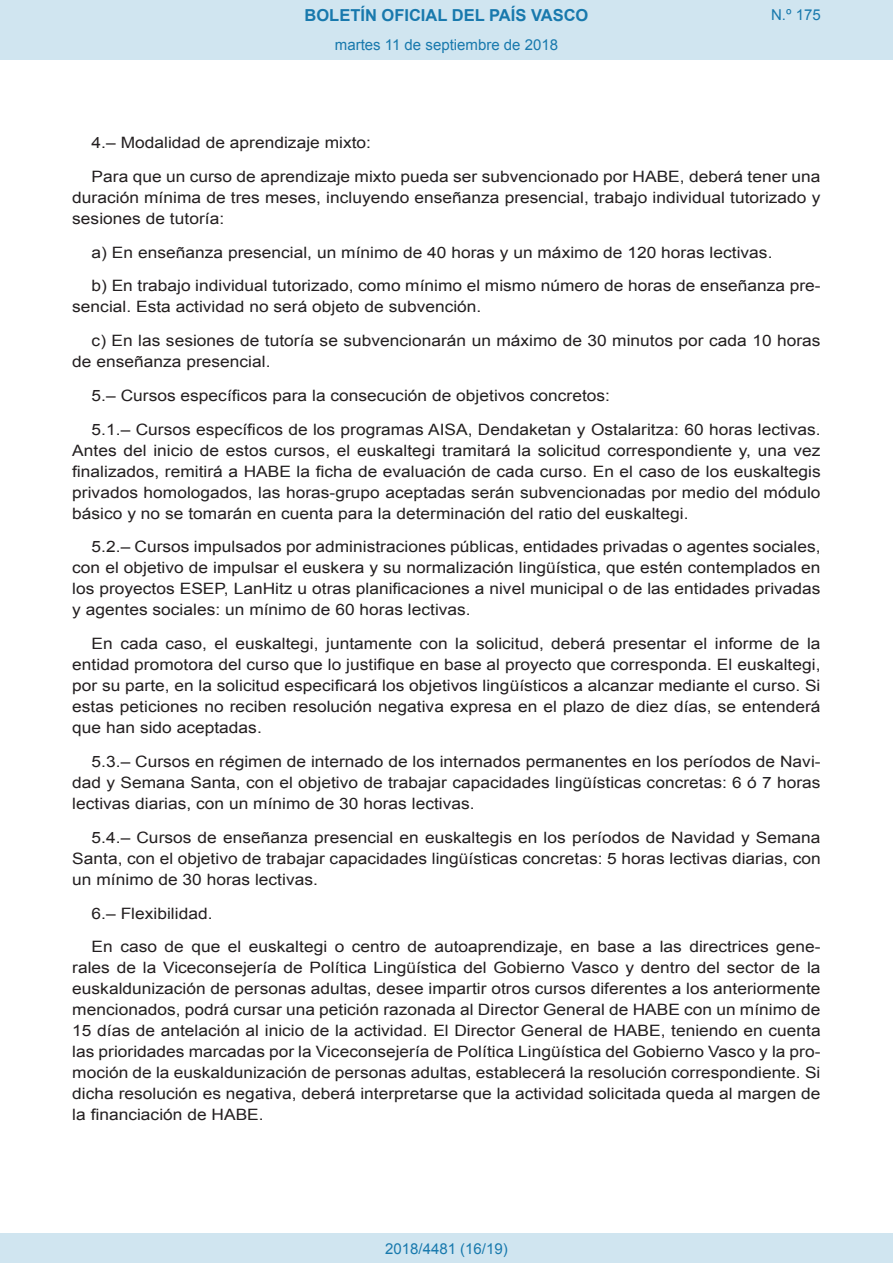
<style>
.page{position:relative;width:893px;height:1263px;background:#fff}
.page>*{position:absolute;margin:0;border:0;box-sizing:border-box;transform-origin:0 0}
.t1{font:700 16.5px "Arial";color:#1879ad}
.BOPVDetalle{font:15.6px/21px "Arial";color:#231f20;text-align:justify;scale:1.11 1}
.Paginacion_Centro{font:15px "Arial";color:#1879ad}
</style>
<div class="page">
<div style="left:0;top:0;width:893px;height:60px;background:#d0e5f0"></div>
<div style="left:0;top:1233px;width:893px;height:30px;background:#d0e5f0"></div>
<p class="t1" style="left:305px;top:4px;width:285px">BOLETÍN OFICIAL DEL PAÍS VASCO</p>
<p class="Paginacion_Centro" style="left:335px;top:35px;width:225px">martes 11 de septiembre de 2018</p>
<p class="Paginacion_Centro" style="left:771px;top:5px;width:51px">N.º 175</p>
<p class="BOPVDetalle" style="left:92px;top:132px;width:253px">4.– Modalidad de aprendizaje mixto:</p>
<p class="BOPVDetalle" style="left:72px;top:166px;width:676px;text-indent:19px">Para que un curso de aprendizaje mixto pueda ser subvencionado por HABE, deberá tener una duración mínima de tres meses, incluyendo enseñanza presencial, trabajo individual tutorizado y sesiones de tutoría:</p>
<p class="BOPVDetalle" style="left:92px;top:242px;width:615px">a) En enseñanza presencial, un mínimo de 40 horas y un máximo de 120 horas lectivas.</p>
<p class="BOPVDetalle" style="left:72px;top:276px;width:676px;text-indent:19px">b) En trabajo individual tutorizado, como mínimo el mismo número de horas de enseñanza pre&shy;sencial. Esta actividad no será objeto de subvención.</p>
<p class="BOPVDetalle" style="left:72px;top:330px;width:676px;text-indent:19px">c) En las sesiones de tutoría se subvencionarán un máximo de 30 minutos por cada 10 horas de enseñanza presencial.</p>
<p class="BOPVDetalle" style="left:92px;top:385px;width:468px">5.– Cursos específicos para la consecución de objetivos concretos:</p>
<p class="BOPVDetalle" style="left:72px;top:419px;width:676px;text-indent:19px">5.1.– Cursos específicos de los programas AISA, Dendaketan y Ostalaritza: 60 horas lectivas.<br>Antes del inicio de estos cursos, el euskaltegi tramitará la solicitud correspondiente y, una vez finalizados, remitirá a HABE la ficha de evaluación de cada curso. En el caso de los euskaltegis privados homologados, las horas-grupo aceptadas serán subvencionadas por medio del módulo básico y no se tomarán en cuenta para la determinación del ratio del euskaltegi.</p>
<p class="BOPVDetalle" style="left:72px;top:537px;width:676px;text-indent:19px">5.2.– Cursos impulsados por administraciones públicas, entidades privadas o agentes sociales, con el objetivo de impulsar el euskera y su normalización lingüística, que estén contemplados en los proyectos ESEP, LanHitz u otras planificaciones a nivel municipal o de las entidades privadas y agentes sociales: un mínimo de 60 horas lectivas.</p>
<p class="BOPVDetalle" style="left:72px;top:633px;width:676px;text-indent:19px">En cada caso, el euskaltegi, juntamente con la solicitud, deberá presentar el informe de la entidad promotora del curso que lo justifique en base al proyecto que corresponda. El euskaltegi, por su parte, en la solicitud especificará los objetivos lingüísticos a alcanzar mediante el curso. Si estas peticiones no reciben resolución negativa expresa en el plazo de diez días, se entenderá que han sido aceptadas.</p>
<p class="BOPVDetalle" style="left:72px;top:751px;width:676px;text-indent:19px">5.3.– Cursos en régimen de internado de los internados permanentes en los períodos de Navi&shy;dad y Semana Santa, con el objetivo de trabajar capacidades lingüísticas concretas: 6 ó 7 horas lectivas diarias, con un mínimo de 30 horas lectivas.</p>
<p class="BOPVDetalle" style="left:72px;top:827px;width:676px;text-indent:19px">5.4.– Cursos de enseñanza presencial en euskaltegis en los períodos de Navidad y Semana Santa, con el objetivo de trabajar capacidades lingüísticas concretas: 5 horas lectivas diarias, con un mínimo de 30 horas lectivas.</p>
<p class="BOPVDetalle" style="left:92px;top:903px;width:110px">6.– Flexibilidad.</p>
<p class="BOPVDetalle" style="left:72px;top:936px;width:676px;text-indent:19px">En caso de que el euskaltegi o centro de autoaprendizaje, en base a las directrices gene&shy;rales de la Viceconsejería de Política Lingüística del Gobierno Vasco y dentro del sector de la euskaldunización de personas adultas, desee impartir otros cursos diferentes a los anteriormente mencionados, podrá cursar una petición razonada al Director General de HABE con un mínimo de 15 días de antelación al inicio de la actividad. El Director General de HABE, teniendo en cuenta las prioridades marcadas por la Viceconsejería de Política Lingüística del Gobierno Vasco y la pro&shy;moción de la euskaldunización de personas adultas, establecerá la resolución correspondiente. Si dicha resolución es negativa, deberá interpretarse que la actividad solicitada queda al margen de la financiación de HABE.</p>
<p class="Paginacion_Centro" style="left:385px;top:1238px;width:124px">2018/4481 (16/19)</p>
</div>
